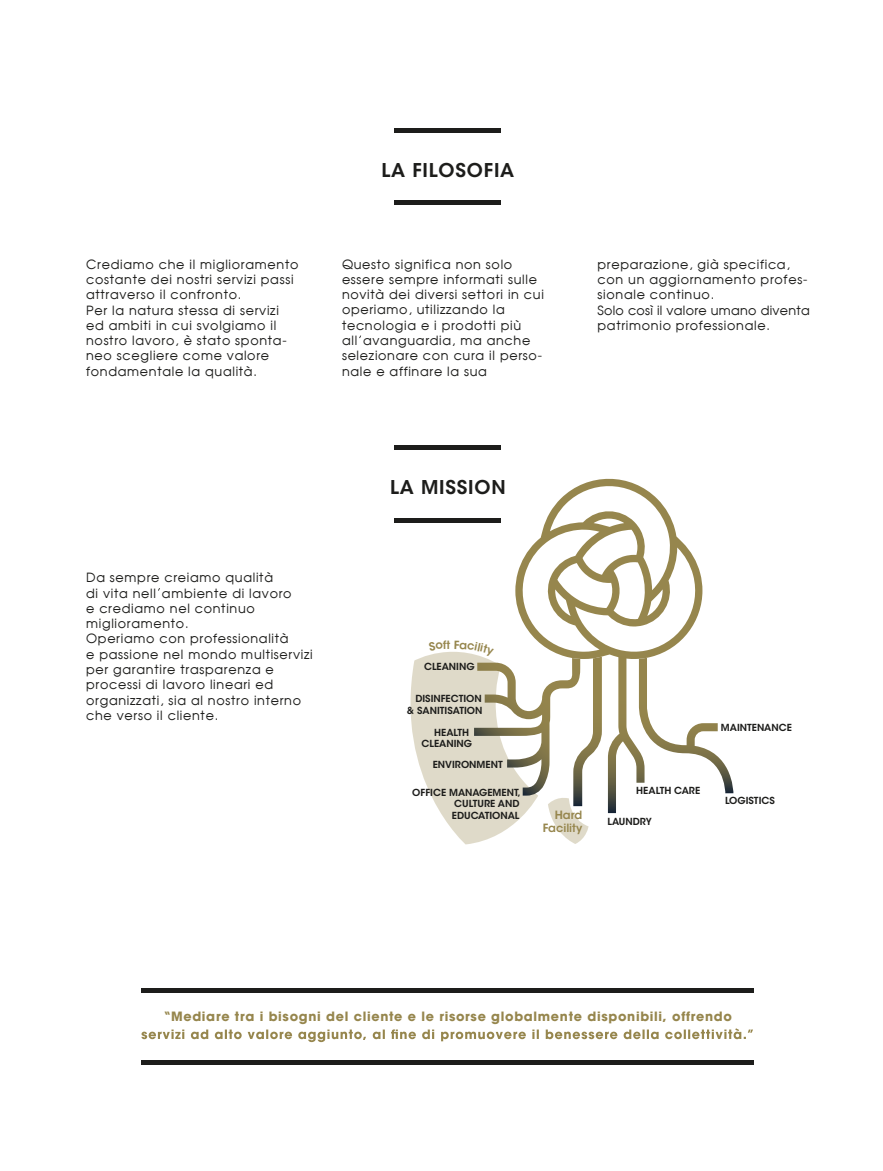
<style>
.page{position:relative;width:883px;height:1171px;background:#fff}
.page>*{position:absolute;margin:0;border:0;box-sizing:border-box;transform-origin:0 0}
.t1{font:600 18.9px "ITC Avant Garde Std";letter-spacing:.045em;color:#1d1d1b}
.t2{font:12.75px/15.3px "Avant Garde";letter-spacing:.055em;color:#1d1d1b}
.t3{font:700 12.75px "ITC Avant Garde Std";letter-spacing:.055em;color:#96864d}
.t4{font:600 11.25px/13.5px "ITC Avant Garde Std";color:#96864d;text-align:right}
.t5{font:600 9.75px/11.7px "ITC Avant Garde Std";color:#1d1d1b;text-align:right}
</style>
<div class="page">
<hr style="left:394px;top:201px;width:107px;height:4px;background:#1d1d1b">
<div style="left:394px;top:128px;width:107px;height:5px;background:#1d1d1b"></div>
<hr style="left:394px;top:518px;width:107px;height:4px;background:#1d1d1b">
<hr style="left:394px;top:446px;width:107px;height:4px;background:#1d1d1b">
<hr style="left:141px;top:1060px;width:613px;height:4px;background:#1d1d1b">
<hr style="left:141px;top:988px;width:613px;height:4px;background:#1d1d1b">
<svg style="left:141px;top:1028px;width:611px;height:14px"></svg>
<svg style="left:410px;top:478px;width:323px;height:366px"></svg>
<p class="t2" style="left:86px;top:256px;width:214px">Crediamo che il miglioramento costante dei nostri servizi passi attraverso il confronto.<br>Per la natura stessa di servizi ed ambiti in cui svolgiamo il nostro lavoro, è stato sponta&shy;neo scegliere come valore fondamentale la qualità.</p>
<h1 class="t1" style="left:381px;top:158px;width:134px">LA FILOSOFIA</h1>
<p class="t2" style="left:342px;top:256px;width:203px">Questo significa non solo essere sempre informati sulle novità dei diversi settori in cui operiamo, utilizzando la tecnologia e i prodotti più<br>all avanguardia, ma anche selezionare con cura il perso&shy;nale e affinare la sua</p>
<p class="t2" style="left:597px;top:256px;width:214px">preparazione, già specifica, con un aggiornamento profes&shy;sionale continuo.<br>Solo così il valore umano diventa patrimonio professionale.</p>
<p class="t2" style="left:86px;top:570px;width:228px">Da sempre creiamo qualità<br>di vita nell ambiente di lavoro<br>e crediamo nel continuo miglioramento.<br>Operiamo con professionalità<br>e passione nel mondo multiservizi per garantire trasparenza e processi di lavoro lineari ed organizzati, sia al nostro interno che verso il cliente.</p>
<h1 class="t1" style="left:390px;top:475px;width:117px">LA MISSION</h1>
<p class="t4" style="left:446px;top:638px;width:5px">t</p>
<p class="t5" style="left:424px;top:661px;width:52px">CLEANING</p>
<p class="t5" style="left:407px;top:692px;width:77px">DISINFECTION &amp; SANITISATION</p>
<p class="t5" style="left:421px;top:726px;width:52px">HEALTH<br>CLEANING</p>
<p class="t5" style="left:432px;top:758px;width:71px">ENVIRONMENT</p>
<p class="t5" style="left:452px;top:786px;width:70px;text-align:left;text-indent:-40px">OFFICE MANAGEMENT,<br>CULTURE AND<br>EDUCATIONAL</p>
<p class="t5" style="left:636px;top:785px;width:65px">HEALTH CARE</p>
<p class="t5" style="left:607px;top:815px;width:46px">LAUNDRY</p>
<p class="t4" style="left:542px;top:808px;width:41px">Hard<br>Facility</p>
<p class="t5" style="left:720px;top:721px;width:72px">MAINTENANCE</p>
<p class="t5" style="left:724px;top:794px;width:51px">LOGISTICS</p>
<p class="t3" style="left:163px;top:1008px;width:570px">“Mediare tra i bisogni del cliente e le risorse globalmente disponibili, offrendo</p>
</div>
